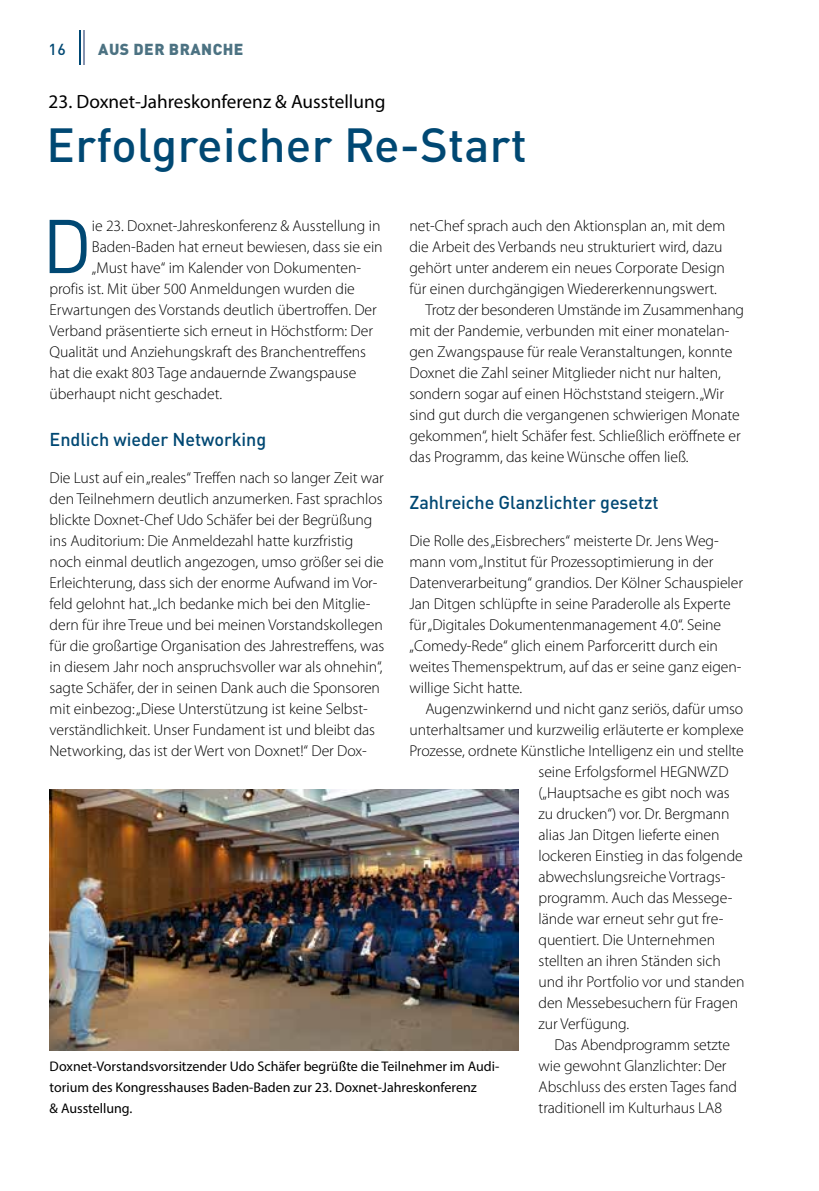
<style>
.page{position:relative;width:819px;height:1191px;background:#fff}
.page>*{position:absolute;margin:0;border:0;box-sizing:border-box;transform-origin:0 0}
.t1{font:74.73px "DINOT";color:#004873}
.t2{font:500 47.25px "DINOT";letter-spacing:.005em;color:#004873}
.t3{font:19.25px "Myriad Pro";color:#000}
.t4{font:500 18.38px "DINOT";letter-spacing:-.005em;color:#004873}
.t5{font:300 15.75px/21px "Myriad Pro";letter-spacing:-.005em;color:#000}
.t6{font:900 15.75px "DINOT";letter-spacing:.03em;color:#4c7282}
.t7{font:500 15.75px "DINOT";color:#004873}
.t8{font:14px/21px "Myriad Pro";color:#000}
</style>
<div class="page">
<hr style="left:79px;top:30px;width:2px;height:35px;background:#004873">
<hr style="left:83px;top:30px;width:1px;height:35px;background:#8794b0">
<img style="left:50px;top:789px;width:468px;height:261px">
<p class="t7" style="left:49px;top:39px;width:19px">16</p>
<p class="t6" style="left:98px;top:38px;width:147px">AUS DER BRANCHE</p>
<p class="t3" style="left:49px;top:89px;width:338px">23. Doxnet-Jahreskonferenz &amp; Ausstellung</p>
<h2 class="t2" style="left:47px;top:114px;width:481px">Erfolgreicher Re-Start</h2>
<p class="t5" style="left:409px;top:215px;width:317px">net-Chef sprach auch den Aktionsplan an, mit dem</p>
<p class="t5" style="left:409px;top:236px;width:314px">die Arbeit des Verbands neu strukturiert wird, dazu</p>
<p class="t5" style="left:409px;top:257px;width:317px">gehört unter anderem ein neues Corporate Design</p>
<p class="t5" style="left:409px;top:278px;width:309px">für einen durchgängigen Wiedererkennungswert.</p>
<p class="t5" style="left:425px;top:299px;width:320px">Trotz der besonderen Umstände im Zusammenhang</p>
<p class="t5" style="left:409px;top:320px;width:321px">mit der Pandemie, verbunden mit einer monatelan-</p>
<p class="t5" style="left:409px;top:341px;width:324px">gen Zwangspause für reale Veranstaltungen, konnte</p>
<p class="t5" style="left:409px;top:362px;width:313px">Doxnet die Zahl seiner Mitglieder nicht nur halten,</p>
<p class="t5" style="left:409px;top:383px;width:316px">sondern sogar auf einen Höchststand steigern. „Wir</p>
<p class="t5" style="left:409px;top:404px;width:332px">sind gut durch die vergangenen schwierigen Monate</p>
<p class="t5" style="left:409px;top:425px;width:333px">gekommen“, hielt Schäfer fest. Schließlich eröffnete er</p>
<p class="t5" style="left:409px;top:446px;width:281px">das Programm, das keine Wünsche offen ließ.</p>
<p class="t4" style="left:409px;top:491px;width:251px">Zahlreiche Glanzlichter gesetzt</p>
<p class="t5" style="left:409px;top:530px;width:335px">Die Rolle des „Eisbrechers“ meisterte Dr. Jens Weg&shy;mann vom „Institut für Prozessoptimierung in der Datenverarbeitung“ grandios. Der Kölner Schauspieler Jan Ditgen schlüpfte in seine Paraderolle als Experte für „Digitales Dokumentenmanagement 4.0“. Seine „Comedy-Rede“ glich einem Parforceritt durch ein weites Themenspektrum, auf das er seine ganz eigen&shy;willige Sicht hatte.</p>
<p class="t5" style="left:425px;top:698px;width:319px">Augenzwinkernd und nicht ganz seriös, dafür umso</p>
<p class="t5" style="left:409px;top:719px;width:336px">unterhaltsamer und kurzweilig erläuterte er komplexe</p>
<p class="t5" style="left:409px;top:740px;width:336px">Prozesse, ordnete Künstliche Intelligenz ein und stellte</p>
<p class="t5" style="left:538px;top:761px;width:191px">seine Erfolgsformel HEGNWZD</p>
<p class="t5" style="left:538px;top:782px;width:193px">(„Hauptsache es gibt noch was</p>
<p class="t5" style="left:538px;top:803px;width:192px">zu drucken“) vor. Dr. Bergmann</p>
<p class="t5" style="left:538px;top:824px;width:182px">alias Jan Ditgen lieferte einen</p>
<p class="t5" style="left:538px;top:845px;width:206px">lockeren Einstieg in das folgende</p>
<p class="t5" style="left:538px;top:866px;width:188px">abwechslungsreiche Vortrags-</p>
<p class="t5" style="left:538px;top:887px;width:195px">programm. Auch das Messege-</p>
<p class="t5" style="left:538px;top:908px;width:186px">lände war erneut sehr gut fre-</p>
<p class="t5" style="left:538px;top:929px;width:178px">quentiert. Die Unternehmen</p>
<p class="t5" style="left:538px;top:950px;width:184px">stellten an ihren Ständen sich</p>
<p class="t5" style="left:538px;top:971px;width:207px">und ihr Portfolio vor und standen</p>
<p class="t5" style="left:538px;top:992px;width:201px">den Messebesuchern für Fragen</p>
<p class="t5" style="left:538px;top:1013px;width:92px">zur Verfügung.</p>
<p class="t5" style="left:554px;top:1034px;width:177px">Das Abendprogramm setzte</p>
<p class="t5" style="left:538px;top:1055px;width:189px">wie gewohnt Glanzlichter: Der</p>
<p class="t5" style="left:538px;top:1076px;width:200px">Abschluss des ersten Tages fand</p>
<p class="t5" style="left:538px;top:1097px;width:185px">traditionell im Kulturhaus LA8</p>
<h1 class="t1" style="left:42px;top:199px;width:52px">D</h1>
<p class="t5" style="left:92px;top:215px;width:290px">ie 23. Doxnet-Jahreskonferenz &amp; Ausstellung in</p>
<p class="t5" style="left:92px;top:236px;width:292px">Baden-Baden hat erneut bewiesen, dass sie ein</p>
<p class="t5" style="left:92px;top:257px;width:271px">„Must have“ im Kalender von Dokumenten-</p>
<p class="t5" style="left:50px;top:278px;width:307px">profis ist. Mit über 500 Anmeldungen wurden die</p>
<p class="t5" style="left:50px;top:299px;width:329px">Erwartungen des Vorstands deutlich übertroffen. Der</p>
<p class="t5" style="left:50px;top:320px;width:325px">Verband präsentierte sich erneut in Höchstform: Der</p>
<p class="t5" style="left:50px;top:341px;width:318px">Qualität und Anziehungskraft des Branchentreffens</p>
<p class="t5" style="left:50px;top:362px;width:308px">hat die exakt 803 Tage andauernde Zwangspause</p>
<p class="t5" style="left:50px;top:383px;width:174px">überhaupt nicht geschadet.</p>
<p class="t4" style="left:50px;top:428px;width:218px">Endlich wieder Networking</p>
<p class="t5" style="left:50px;top:467px;width:336px">Die Lust auf ein „reales“ Treffen nach so langer Zeit war den Teilnehmern deutlich anzumerken. Fast sprachlos blickte Doxnet-Chef Udo Schäfer bei der Begrüßung ins Auditorium: Die Anmeldezahl hatte kurzfristig noch einmal deutlich angezogen, umso größer sei die Erleichterung, dass sich der enorme Aufwand im Vor&shy;feld gelohnt hat. „Ich bedanke mich bei den Mitglie&shy;dern für ihre Treue und bei meinen Vorstandskollegen für die großartige Organisation des Jahrestreffens, was in diesem Jahr noch anspruchsvoller war als ohnehin“, sagte Schäfer, der in seinen Dank auch die Sponsoren mit einbezog: „Diese Unterstützung ist keine Selbst&shy;verständlichkeit. Unser Fundament ist und bleibt das Networking, das ist der Wert von Doxnet!“ Der Dox-</p>
<p class="t8" style="left:50px;top:1056px;width:451px">Doxnet-Vorstandsvorsitzender Udo Schäfer begrüßte die Teilnehmer im Audi&shy;torium des Kongresshauses Baden-Baden zur 23. Doxnet-Jahreskonferenz<br>&amp; Ausstellung.</p>
</div>
